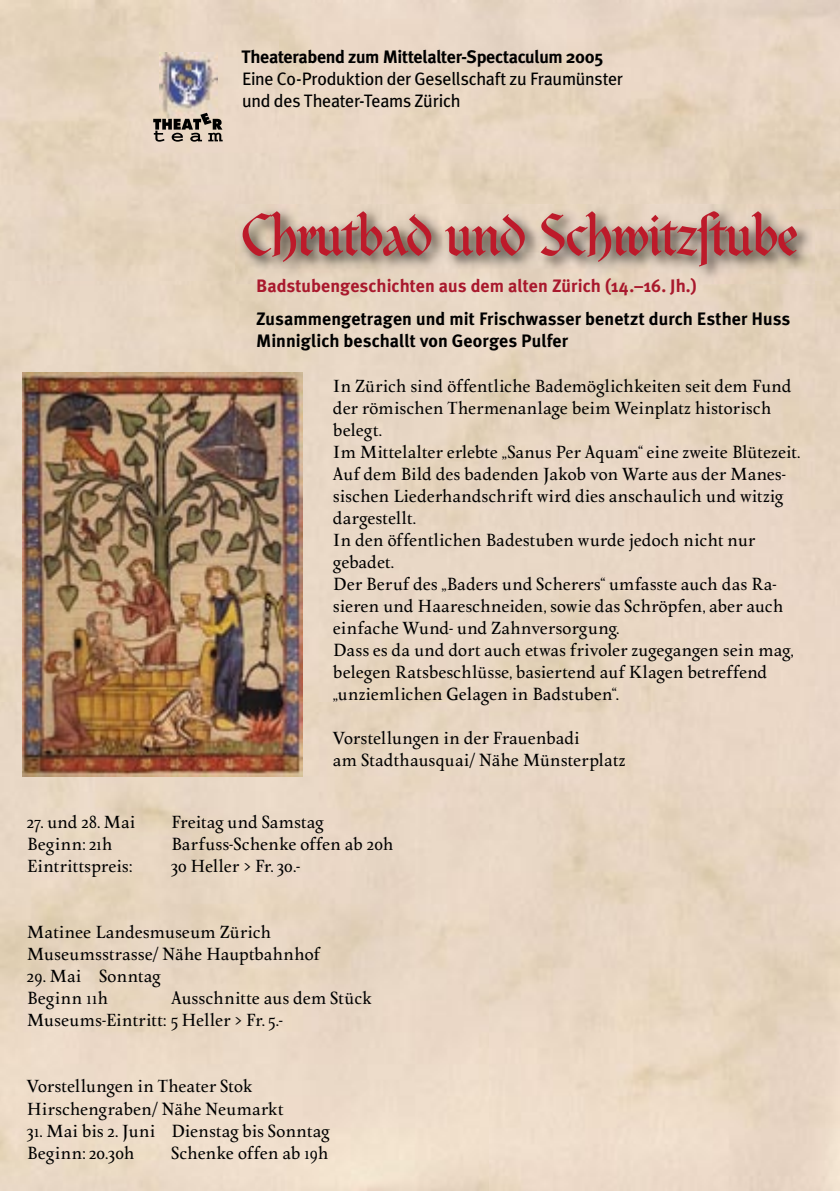
<style>
.page{position:relative;width:840px;height:1191px;background:#fff}
.page>*{position:absolute;margin:0;border:0;box-sizing:border-box;transform-origin:0 0}
.t1{font:18px/22px "Pan Da Ma";letter-spacing:-.01em;color:#000}
.t2{font:700 18px/33.4px "Meta Plus";letter-spacing:.005em;color:#000}
.t3{font:18px/22px "Meta Plus";letter-spacing:-.015em;color:#000}
.s1{font-weight:700}
.s2{color:#a9192d}
</style>
<div class="page">
<img style="left:0;top:281px;width:839px;height:910px">
<img style="left:0;top:0;width:279px;height:281px">
<img style="left:23px;top:372px;width:279px;height:405px">
<img style="left:159px;top:53px;width:58px;height:60px">
<svg style="left:153px;top:113px;width:69px;height:29px"></svg>
<img style="left:235px;top:205px;width:579px;height:79px">
<svg style="left:242px;top:211px;width:554px;height:55px"></svg>
<p class="t3" style="left:241px;top:46px;width:383px"><span class="s1">Theaterabend zum Mittelalter-Spectaculum 2005<br></span>Eine Co-Produktion der Gesellschaft zu Fraumünster und des Theater-Teams Zürich</p>
<p class="t2" style="left:256px;top:269px;width:535px"><span class="s2">Badstubengeschichten aus dem alten Zürich (14.–16. Jh.)<br></span>Zusammengetragen und mit Frischwasser benetzt durch Esther Huss</p>
<p class="t2" style="left:256px;top:324px;width:313px">Minniglich beschallt von Georges Pulfer</p>
<p class="t1" style="left:333px;top:375px;width:468px">In Zürich sind öffentliche Bademöglichkeiten seit dem Fund der römischen Thermenanlage beim Weinplatz historisch belegt.<br>Im Mittelalter erlebte „Sanus Per Aquam“ eine zweite Blütezeit.<br>Auf dem Bild des badenden Jakob von Warte aus der Manes&shy;sischen Liederhandschrift wird dies anschaulich und witzig dargestellt.<br>In den öffentlichen Badestuben wurde jedoch nicht nur gebadet.<br>Der Beruf des „Baders und Scherers“ umfasste auch das Ra&shy;sieren und Haareschneiden, sowie das Schröpfen, aber auch einfache Wund- und Zahnversorgung.<br>Dass es da und dort auch etwas frivoler zugegangen sein mag, belegen Ratsbeschlüsse, basiertend auf Klagen betreffend „unziemlichen Gelagen in Badstuben“.</p>
<p class="t1" style="left:333px;top:727px;width:294px">Vorstellungen in der Frauenbadi<br>am Stadthausquai/ Nähe Münsterplatz</p>
<p class="t1" style="left:27px;top:812px;width:110px">27. und 28. Mai</p>
<p class="t1" style="left:171px;top:812px;width:154px">Freitag und Samstag</p>
<p class="t1" style="left:27px;top:834px;width:87px">Beginn: 21h</p>
<p class="t1" style="left:171px;top:834px;width:224px">Barfuss-Schenke offen ab 20h</p>
<p class="t1" style="left:27px;top:856px;width:106px">Eintrittspreis:</p>
<p class="t1" style="left:171px;top:856px;width:130px">30 Heller &gt; Fr. 30.-</p>
<p class="t1" style="left:27px;top:922px;width:294px">Matinee Landesmuseum Zürich<br>Museumsstrasse/ Nähe Hauptbahnhof</p>
<p class="t1" style="left:27px;top:966px;width:135px">29. Mai Sonntag<br>Beginn 11h</p>
<p class="t1" style="left:27px;top:988px;width:346px;text-indent:144px">Ausschnitte aus dem Stück<br>Museums-Eintritt: 5 Heller &gt; Fr. 5.-</p>
<p class="t1" style="left:27px;top:1076px;width:258px">Vorstellungen in Theater Stok<br>Hirschengraben/ Nähe Neumarkt</p>
<p class="t1" style="left:27px;top:1120px;width:304px">31. Mai bis 2. Juni Dienstag bis Sonntag<br>Beginn: 20.30h</p>
<p class="t1" style="left:171px;top:1142px;width:159px">Schenke offen ab 19h</p>
</div>
